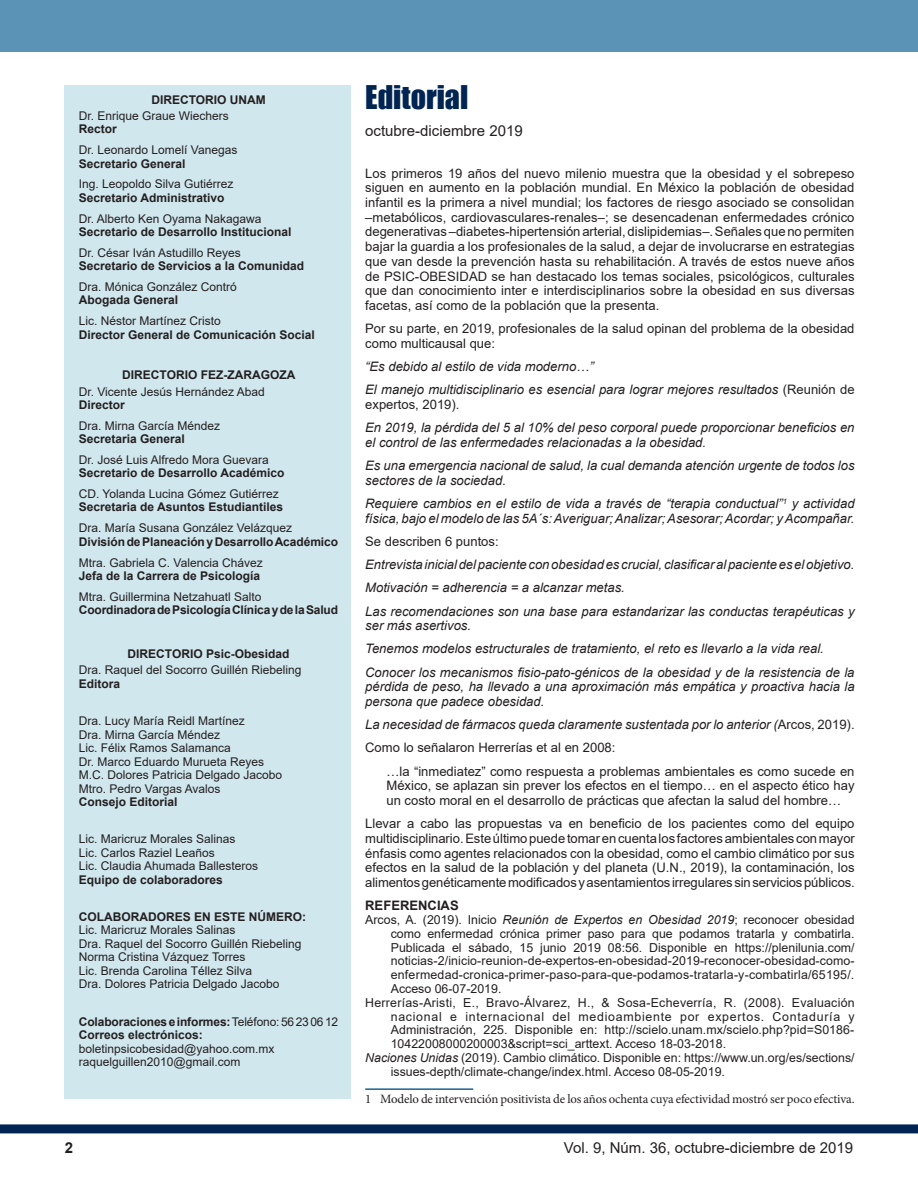
<style>
.page{position:relative;width:918px;height:1188px;background:#fff}
.page>*{position:absolute;margin:0;border:0;box-sizing:border-box;transform-origin:0 0}
.t1{font:30px "Impact";color:#002553}
.t2{font:15px "Arial";color:#231f20}
.t3{font:700 15px "Arial";color:#231f20}
.t4{font:13.05px/14.7px "Arial";color:#231f20;text-align:justify}
.t5{font:italic 13.05px/14.7px "Arial";color:#231f20}
.t6{font:700 13.05px "Arial";color:#231f20}
.t7{font:12.75px "Minion Pro";letter-spacing:-.01em;color:#231f20}
.t8{font:12.3px/13.8px "Arial";color:#231f20;text-align:justify}
.t9{font:12px "Arial";color:#231f20}
.t10{font:700 12px "Arial";color:#231f20}
.s1{font-weight:400}
.s2{font-style:normal}
.s3{font-style:italic}
</style>
<div class="page">
<div style="left:0;top:1124px;width:918px;height:9px;background:#002553"></div>
<hr style="left:365px;top:1088px;width:108px;height:2px;background:#1b6194">
<div style="left:64px;top:85px;width:287px;height:1014px;background:#d1e7ee"></div>
<div style="left:0;top:0;width:918px;height:51px;background:#5b93b6"></div>
<p class="t10" style="left:151px;top:91px;width:116px">DIRECTORIO UNAM</p>
<p class="t9" style="left:79px;top:108px;width:152px">Dr. Enrique Graue Wiechers</p>
<p class="t10" style="left:79px;top:121px;width:40px">Rector</p>
<p class="t9" style="left:79px;top:142px;width:160px">Dr. Leonardo Lomelí Vanegas</p>
<p class="t10" style="left:79px;top:155px;width:108px">Secretario General</p>
<p class="t9" style="left:79px;top:176px;width:156px">Ing. Leopoldo Silva Gutiérrez</p>
<p class="t10" style="left:79px;top:189px;width:147px">Secretario Administrativo</p>
<p class="t9" style="left:79px;top:210px;width:184px">Dr. Alberto Ken Oyama Nakagawa</p>
<p class="t10" style="left:79px;top:223px;width:214px">Secretario de Desarrollo Institucional</p>
<p class="t9" style="left:79px;top:244px;width:164px">Dr. César Iván Astudillo Reyes</p>
<p class="t10" style="left:79px;top:257px;width:227px">Secretario de Servicios a la Comunidad</p>
<p class="t9" style="left:79px;top:279px;width:160px">Dra. Mónica González Contró</p>
<p class="t10" style="left:79px;top:292px;width:101px">Abogada General</p>
<p class="t9" style="left:79px;top:313px;width:144px">Lic. Néstor Martínez Cristo</p>
<p class="t10" style="left:79px;top:326px;width:238px">Director General de Comunicación Social</p>
<p class="t10" style="left:122px;top:367px;width:175px">DIRECTORIO FEZ-ZARAGOZA</p>
<p class="t9" style="left:79px;top:383px;width:187px">Dr. Vicente Jesús Hernández Abad</p>
<p class="t10" style="left:79px;top:396px;width:48px">Director</p>
<p class="t9" style="left:79px;top:417px;width:143px">Dra. Mirna García Méndez</p>
<p class="t10" style="left:79px;top:430px;width:108px">Secretaria General</p>
<p class="t9" style="left:79px;top:451px;width:192px">Dr. José Luis Alfredo Mora Guevara</p>
<p class="t10" style="left:79px;top:465px;width:207px">Secretario de Desarrollo Académico</p>
<p class="t9" style="left:79px;top:486px;width:202px">CD. Yolanda Lucina Gómez Gutiérrez</p>
<p class="t10" style="left:79px;top:499px;width:206px">Secretaria de Asuntos Estudiantiles</p>
<p class="t9" style="left:79px;top:520px;width:215px">Dra. María Susana González Velázquez</p>
<p class="t10" style="left:79px;top:533px;width:261px">División de Planeación y Desarrollo Académico</p>
<p class="t9" style="left:79px;top:554px;width:185px">Mtra. Gabriela C. Valencia Chávez</p>
<p class="t10" style="left:79px;top:567px;width:183px">Jefa de la Carrera de Psicología</p>
<p class="t9" style="left:79px;top:588px;width:184px">Mtra. Guillermina Netzahuatl Salto</p>
<p class="t10" style="left:79px;top:602px;width:261px">Coordinadora de Psicología Clínica y de la Salud</p>
<p class="t10" style="left:128px;top:645px;width:163px">DIRECTORIO Psic-Obesidad</p>
<p class="t9" style="left:79px;top:662px;width:224px">Dra. Raquel del Socorro Guillén Riebeling</p>
<p class="t10" style="left:79px;top:675px;width:43px">Editora</p>
<p class="t9" style="left:79px;top:713px;width:168px">Dra. Lucy María Reidl Martínez</p>
<p class="t9" style="left:79px;top:726px;width:143px">Dra. Mirna García Méndez</p>
<p class="t9" style="left:79px;top:740px;width:154px">Lic. Félix Ramos Salamanca</p>
<p class="t9" style="left:79px;top:753px;width:187px">Dr. Marco Eduardo Murueta Reyes</p>
<p class="t9" style="left:79px;top:767px;width:205px">M.C. Dolores Patricia Delgado Jacobo</p>
<p class="t9" style="left:79px;top:780px;width:143px">Mtro. Pedro Vargas Avalos</p>
<p class="t10" style="left:79px;top:793px;width:100px">Consejo Editorial</p>
<p class="t9" style="left:79px;top:831px;width:158px">Lic. Maricruz Morales Salinas</p>
<p class="t9" style="left:79px;top:844px;width:138px">Lic. Carlos Raziel Leaños</p>
<p class="t9" style="left:79px;top:858px;width:181px">Lic. Claudia Ahumada Ballesteros</p>
<p class="t10" style="left:79px;top:871px;width:146px">Equipo de colaboradores</p>
<p class="t10" style="left:79px;top:908px;width:229px">COLABORADORES EN ESTE NÚMERO:</p>
<p class="t9" style="left:79px;top:922px;width:158px">Lic. Maricruz Morales Salinas</p>
<p class="t9" style="left:79px;top:936px;width:224px">Dra. Raquel del Socorro Guillén Riebeling</p>
<p class="t9" style="left:79px;top:949px;width:168px">Norma Cristina Vázquez Torres</p>
<p class="t9" style="left:79px;top:963px;width:175px">Lic. Brenda Carolina Téllez Silva</p>
<p class="t9" style="left:79px;top:976px;width:202px">Dra. Dolores Patricia Delgado Jacobo</p>
<p class="t10" style="left:79px;top:1013px;width:261px">Colaboraciones e informes: <span class="s1">Teléfono: 56 23 06 12</span></p>
<p class="t10" style="left:79px;top:1027px;width:126px">Correos electrónicos:</p>
<p class="t9" style="left:79px;top:1040px;width:197px">boletinpsicobesidad@yahoo.com.mx</p>
<p class="t9" style="left:79px;top:1053px;width:163px">raquelguillen2010@gmail.com</p>
<p class="t1" style="left:365px;top:74px;width:105px">Editorial</p>
<p class="t2" style="left:365px;top:120px;width:159px">octubre-diciembre 2019</p>
<p class="t4" style="left:365px;top:166px;width:491px">Los primeros 19 años del nuevo milenio muestra que la obesidad y el sobrepeso siguen en aumento en la población mundial. En México la población de obesidad infantil es la primera a nivel mundial; los factores de riesgo asociado se consolidan –metabólicos, cardiovasculares-renales–; se desencadenan enfermedades crónico degenerativas –diabetes-hipertensión arterial, dislipidemias–. Señales que no permiten bajar la guardia a los profesionales de la salud, a dejar de involucrarse en estrategias que van desde la prevención hasta su rehabilitación. A través de estos nueve años de PSIC-OBESIDAD se han destacado los temas sociales, psicológicos, culturales que dan conocimiento inter e interdisciplinarios sobre la obesidad en sus diversas facetas, así como de la población que la presenta.</p>
<p class="t4" style="left:365px;top:321px;width:491px">Por su parte, en 2019, profesionales de la salud opinan del problema de la obesidad como multicausal que:</p>
<p class="t5" style="left:365px;top:359px;width:230px">“Es debido al estilo de vida moderno…”</p>
<p class="t5" style="left:365px;top:383px;width:491px">El manejo multidisciplinario es esencial para lograr mejores resultados <span class="s2">(Reunión de expertos, 2019).</span></p>
<p class="t5" style="left:365px;top:420px;width:491px">En 2019, la pérdida del 5 al 10% del peso corporal puede proporcionar beneficios en el control de las enfermedades relacionadas a la obesidad.</p>
<p class="t5" style="left:365px;top:458px;width:491px">Es una emergencia nacional de salud, la cual demanda atención urgente de todos los sectores de la sociedad.</p>
<p class="t5" style="left:365px;top:496px;width:491px">Requiere cambios en el estilo de vida a través de “terapia conductual”<sup>1</sup> y actividad física, bajo el modelo de las 5A´s: Averiguar; Analizar; Asesorar; Acordar; y Acompañar.</p>
<p class="t4" style="left:365px;top:534px;width:135px">Se describen 6 puntos:</p>
<p class="t5" style="left:365px;top:557px;width:491px">Entrevista inicial del paciente con obesidad es crucial, clasificar al paciente es el objetivo.</p>
<p class="t5" style="left:365px;top:581px;width:261px">Motivación = adherencia = a alcanzar metas.</p>
<p class="t5" style="left:365px;top:604px;width:491px">Las recomendaciones son una base para estandarizar las conductas terapéuticas y ser más asertivos.</p>
<p class="t5" style="left:365px;top:642px;width:460px">Tenemos modelos estructurales de tratamiento, el reto es llevarlo a la vida real.</p>
<p class="t5" style="left:365px;top:665px;width:491px;text-align:justify">Conocer los mecanismos fisio-pato-génicos de la obesidad y de la resistencia de la pérdida de peso, ha llevado a una aproximación más empática y proactiva hacia la persona que padece obesidad.</p>
<p class="t5" style="left:365px;top:717px;width:491px">La necesidad de fármacos queda claramente sustentada por lo anterior (<span class="s2">Arcos, 2019).</span></p>
<p class="t4" style="left:365px;top:740px;width:252px">Como lo señalaron Herrerías et al en 2008:</p>
<p class="t4" style="left:387px;top:764px;width:470px">…la “inmediatez” como respuesta a problemas ambientales es como sucede en México, se aplazan sin prever los efectos en el tiempo… en el aspecto ético hay un costo moral en el desarrollo de prácticas que afectan la salud del hombre…</p>
<p class="t4" style="left:365px;top:816px;width:491px">Llevar a cabo las propuestas va en beneficio de los pacientes como del equipo multidisciplinario. Este último puede tomar en cuenta los factores ambientales con mayor énfasis como agentes relacionados con la obesidad, como el cambio climático por sus efectos en la salud de la población y del planeta (U.N., 2019), la contaminación, los alimentos genéticamente modificados y asentamientos irregulares sin servicios públicos.</p>
<p class="t6" style="left:365px;top:896px;width:95px">REFERENCIAS</p>
<p class="t8" style="left:391px;top:913px;width:465px;text-indent:-26px">Arcos, A. (2019). Inicio <span class="s3">Reunión de Expertos en Obesidad 2019</span>; reconocer obesidad como enfermedad crónica primer paso para que podamos tratarla y combatirla.<br>Publicada el sábado, 15 junio 2019 08:56. Disponible en https://plenilunia.com/ noticias-2/inicio-reunion-de-expertos-en-obesidad-2019-reconocer-obesidad-como&shy;enfermedad-cronica-primer-paso-para-que-podamos-tratarla-y-combatirla/65195/.<br>Acceso 06-07-2019.</p>
<p class="t8" style="left:391px;top:996px;width:466px;text-indent:-26px">Herrerías-Aristi, E., Bravo-Álvarez, H., &amp; Sosa-Echeverría, R. (2008). Evaluación nacional e internacional del medioambiente por expertos. Contaduría y Administración, 225. Disponible en: http://scielo.unam.mx/scielo.php?pid=S0186- 10422008000200003&amp;script=sci_arttext. Acceso 18-03-2018.</p>
<p class="t8" style="left:391px;top:1051px;width:465px;text-indent:-26px"><span class="s3">Naciones Unidas</span> (2019). Cambio climático. Disponible en: https://www.un.org/es/sections/ issues-depth/climate-change/index.html. Acceso 08-05-2019.</p>
<p class="t7" style="left:365px;top:1090px;width:491px">1 Modelo de intervención positivista de los años ochenta cuya efectividad mostró ser poco efectiva.</p>
<p class="t3" style="left:65px;top:1137px;width:10px">2</p>
<p class="t2" style="left:564px;top:1137px;width:291px">Vol. 9, Núm. 36, octubre-diciembre de 2019</p>
</div>
